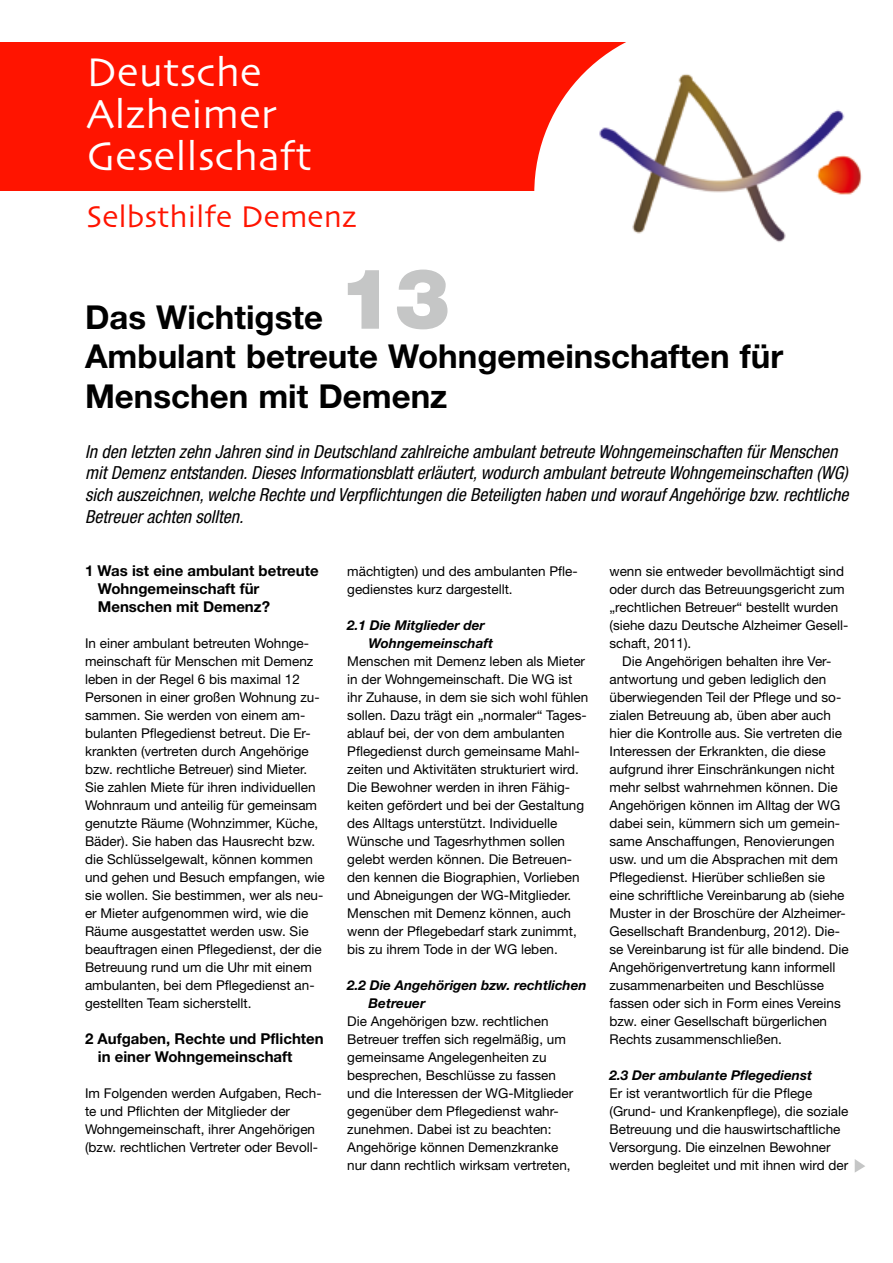
<style>
.page{position:relative;width:893px;height:1263px;background:#fff}
.page>*{position:absolute;margin:0;border:0;box-sizing:border-box;transform-origin:0 0}
.headline{font:900 84px "Helvetica Neue";color:#c5c6c6}
.t1{font:42px "Skia";color:#fff}
.headline-2{font:700 33px/39.6px "Helvetica Neue";color:#000}
.t2{font:31.5px "Skia";color:#ff1400}
.zusammenfassung{font:italic condensed 18px/21.6px "Helvetica Neue";color:#000}
.Zwischenüberschrift{font:700 15px/18px "Helvetica Neue";color:#000}
.fließtext_ohne_Absta{font:13.5px/18px "Helvetica Neue";color:#000}
.fließtext{font:13.5px/18px "Helvetica Neue";color:#000}
.fließtext_eingerückt{font:13.5px/18px "Helvetica Neue";color:#000}
.unter-zwischenübersc{font:italic 700 13.5px/18px "Helvetica Neue";color:#000}
</style>
<div class="page">
<div style="left:0;top:43px;width:765px;height:148px;background:#ff1400"></div>
<div style="left:534px;top:23px;width:340px;height:340px;background:#fff;border-radius:50%"></div>
<img style="left:599px;top:74px;width:263px;height:168px">
<svg style="left:855px;top:1159px;width:10px;height:13px"></svg>
<p class="t1" style="left:87px;top:47px;width:176px">Deutsche</p>
<p class="t1" style="left:87px;top:89px;width:192px">Alzheimer</p>
<p class="t1" style="left:87px;top:131px;width:227px">Gesellschaft</p>
<p class="t2" style="left:87px;top:198px;width:272px">Selbsthilfe Demenz</p>
<p class="headline" style="left:338px;top:249px;width:114px">13</p>
<p class="headline-2" style="left:85px;top:336px;width:700px">Ambulant betreute Wohngemeinschaften für<br>Menschen mit Demenz</p>
<p class="zusammenfassung" style="left:85px;top:441px;width:765px">In den letzten zehn Jahren sind in Deutschland zahlreiche ambulant betreute Wohngemeinschaften für Menschen mit Demenz entstanden. Dieses Informationsblatt erläutert, wodurch ambulant betreute Wohngemeinschaften (WG) sich auszeichnen, welche Rechte und Verpflichtungen die Beteiligten haben und worauf Angehörige bzw. rechtliche Betreuer achten sollten.</p>
<p class="headline-2" style="left:85px;top:296px;width:239px">Das Wichtigste</p>
<p class="Zwischenüberschrift" style="left:98px;top:561px;width:222px;text-indent:-13px">1 Was ist eine ambulant betreute<br>Wohngemeinschaft für<br>Menschen mit Demenz?</p>
<p class="fließtext" style="left:85px;top:634px;width:241px">In einer ambulant betreuten Wohnge&shy;meinschaft für Menschen mit Demenz leben in der Regel 6 bis maximal 12<br>Personen in einer großen Wohnung zu&shy;sammen. Sie werden von einem am&shy;bulanten Pflegedienst betreut. Die Er&shy;krankten (vertreten durch Angehörige bzw. rechtliche Betreuer) sind Mieter.<br>Sie zahlen Miete für ihren individuellen Wohnraum und anteilig für gemeinsam genutzte Räume (Wohnzimmer, Küche, Bäder). Sie haben das Hausrecht bzw. die Schlüsselgewalt, können kommen und gehen und Besuch empfangen, wie sie wollen. Sie bestimmen, wer als neu&shy;er Mieter aufgenommen wird, wie die Räume ausgestattet werden usw. Sie beauftragen einen Pflegedienst, der die Betreuung rund um die Uhr mit einem ambulanten, bei dem Pflegedienst an&shy;gestellten Team sicherstellt.</p>
<p class="Zwischenüberschrift" style="left:98px;top:1029px;width:227px;text-indent:-13px">2 Aufgaben, Rechte und Pflichten in einer Wohngemeinschaft</p>
<p class="fließtext" style="left:85px;top:1084px;width:238px">Im Folgenden werden Aufgaben, Rech&shy;te und Pflichten der Mitglieder der Wohngemeinschaft, ihrer Angehörigen (bzw. rechtlichen Vertreter oder Bevoll-</p>
<p class="fließtext" style="left:347px;top:562px;width:232px">mächtigten) und des ambulanten Pfle&shy;gedienstes kurz dargestellt.</p>
<p class="unter-zwischenübersc" style="left:369px;top:616px;width:126px;text-indent:-21px">2.1 Die Mitglieder der<br>Wohngemeinschaft</p>
<p class="fließtext_ohne_Absta" style="left:347px;top:652px;width:242px">Menschen mit Demenz leben als Mieter in der Wohngemeinschaft. Die WG ist ihr Zuhause, in dem sie sich wohl fühlen sollen. Dazu trägt ein „normaler“ Tages&shy;ablauf bei, der von dem ambulanten Pflegedienst durch gemeinsame Mahl&shy;zeiten und Aktivitäten strukturiert wird.<br>Die Bewohner werden in ihren Fähig&shy;keiten gefördert und bei der Gestaltung des Alltags unterstützt. Individuelle Wünsche und Tagesrhythmen sollen gelebt werden können. Die Betreuen&shy;den kennen die Biographien, Vorlieben und Abneigungen der WG-Mitglieder.<br>Menschen mit Demenz können, auch wenn der Pflegebedarf stark zunimmt, bis zu ihrem Tode in der WG leben.</p>
<p class="unter-zwischenübersc" style="left:369px;top:976px;width:220px;text-indent:-21px">2.2 Die Angehörigen bzw. rechtlichen<br>Betreuer</p>
<p class="fließtext_ohne_Absta" style="left:347px;top:1012px;width:228px">Die Angehörigen bzw. rechtlichen Betreuer treffen sich regelmäßig, um gemeinsame Angelegenheiten zu besprechen, Beschlüsse zu fassen und die Interessen der WG-Mitglieder gegenüber dem Pflegedienst wahr&shy;zunehmen. Dabei ist zu beachten:<br>Angehörige können Demenzkranke nur dann rechtlich wirksam vertreten,</p>
<p class="fließtext_ohne_Absta" style="left:609px;top:562px;width:240px">wenn sie entweder bevollmächtigt sind oder durch das Betreuungsgericht zum „rechtlichen Betreuer“ bestellt wurden (siehe dazu Deutsche Alzheimer Gesell&shy;schaft, 2011).</p>
<p class="fließtext_eingerückt" style="left:609px;top:652px;width:241px;text-indent:13px">Die Angehörigen behalten ihre Ver&shy;antwortung und geben lediglich den überwiegenden Teil der Pflege und so&shy;zialen Betreuung ab, üben aber auch hier die Kontrolle aus. Sie vertreten die Interessen der Erkrankten, die diese aufgrund ihrer Einschränkungen nicht mehr selbst wahrnehmen können. Die Angehörigen können im Alltag der WG dabei sein, kümmern sich um gemein&shy;same Anschaffungen, Renovierungen usw. und um die Absprachen mit dem Pflegedienst. Hierüber schließen sie eine schriftliche Vereinbarung ab (siehe Muster in der Broschüre der Alzheimer-Gesellschaft Brandenburg, 2012). Die&shy;se Vereinbarung ist für alle bindend. Die Angehörigenvertretung kann informell zusammenarbeiten und Beschlüsse fassen oder sich in Form eines Vereins bzw. einer Gesellschaft bürgerlichen Rechts zusammenschließen.</p>
<p class="unter-zwischenübersc" style="left:609px;top:1066px;width:204px">2.3 Der ambulante Pflegedienst</p>
<p class="fließtext_ohne_Absta" style="left:609px;top:1084px;width:240px">Er ist verantwortlich für die Pflege (Grund- und Krankenpflege), die soziale Betreuung und die hauswirtschaftliche Versorgung. Die einzelnen Bewohner werden begleitet und mit ihnen wird der</p>
</div>
